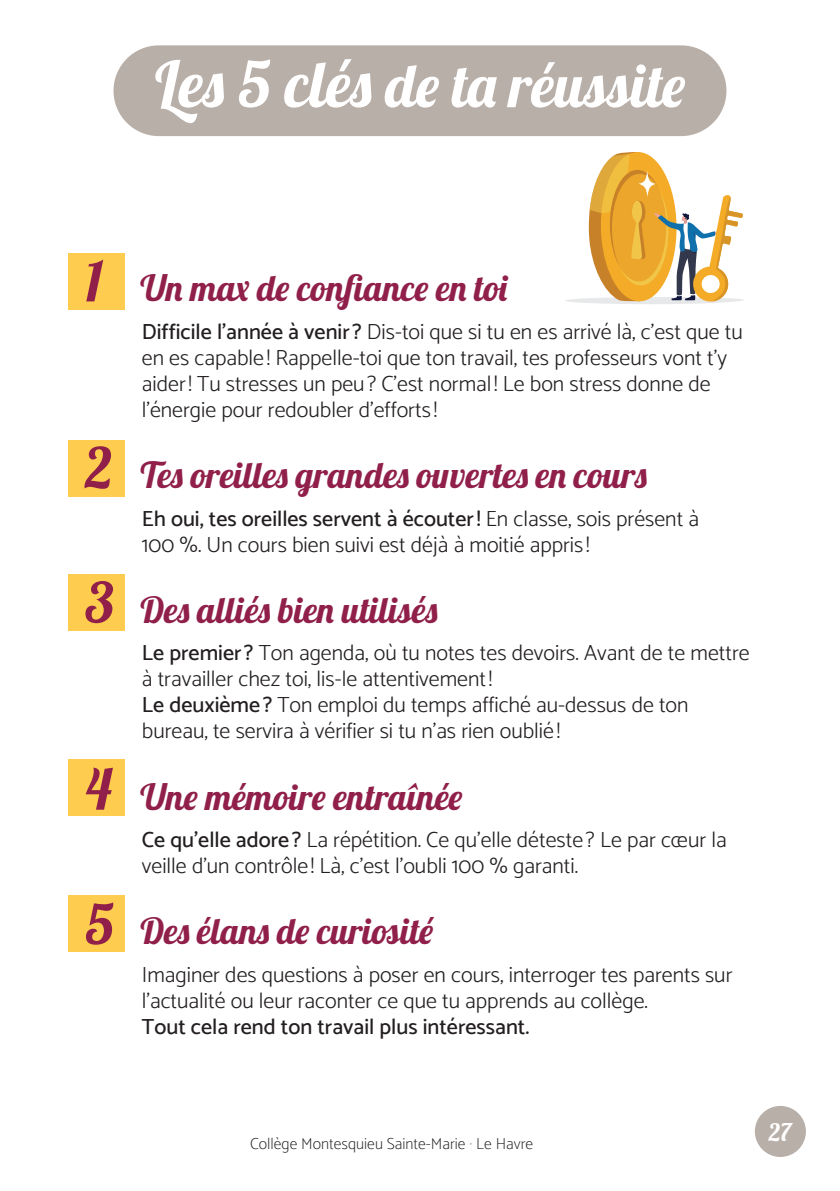
<style>
.page{position:relative;width:840px;height:1191px;background:#fff}
.page>*{position:absolute;margin:0;border:0;box-sizing:border-box;transform-origin:0 0}
.t1{font:60px "Lobster 1.4";letter-spacing:.045em;color:#fff}
.t2{font:36px "Lobster 1.4";letter-spacing:.02em;color:#90204a}
.t3{font:36px "Lobster 1.4";letter-spacing:.06em;color:#90204a}
.t4{font:36px "Lobster 1.4";letter-spacing:.045em;color:#90204a}
.t5{font:24px "Lobster 1.4";color:#fff}
.t6{font:300 22px/26px "Catamaran";color:#231f20}
.t7{font:100 16px "Catamaran";color:#231f20}
.s1{font-size:64px}
.s2{font-size:56px}
.s3{font-weight:500}
.s4{color:#bcbdc0}
</style>
<div class="page">
<div style="left:68px;top:253px;width:57px;height:56px;background:#fecc4e"></div>
<div style="left:68px;top:440px;width:57px;height:57px;background:#fecc4e"></div>
<div style="left:68px;top:574px;width:57px;height:56px;background:#fecc4e"></div>
<div style="left:68px;top:759px;width:57px;height:57px;background:#fecc4e"></div>
<div style="left:68px;top:895px;width:57px;height:57px;background:#fecc4e"></div>
<div style="left:565px;top:297px;width:178px;height:7px;background:#e7e8e9;border-radius:50%"></div>
<svg style="left:588px;top:152px;width:154px;height:150px"></svg>
<svg style="left:638px;top:171px;width:17px;height:26px"></svg>
<div style="left:575px;top:255px;width:16px;height:24px;background:#fff;border-radius:50%"></div>
<div style="left:113px;top:45px;width:613px;height:91px;background:#b9afa9;border-radius:45px"></div>
<div style="left:754px;top:1106px;width:51px;height:51px;background:#b9afa9;border-radius:50%"></div>
<p class="t1" style="left:155px;top:65px;width:531px"><span class="s1">Les 5 clés</span> de ta réussite</p>
<p class="t2" style="left:85px;top:276px;width:423px"><span class="s2">1</span> Un max de confiance en toi</p>
<p class="t6" style="left:142px;top:318px;width:602px"><span class="s3">Difficile l’année à venir ?</span> Dis-toi que si tu en es arrivé là, c’est que tu en es capable ! Rappelle-toi que ton travail, tes professeurs vont t’y aider! Tu stresses un peu? C’est normal ! Le bon stress donne de l’énergie pour redoubler d’efforts !</p>
<p class="t2" style="left:85px;top:463px;width:563px"><span class="s2">2</span> Tes oreilles grandes ouvertes en cours</p>
<p class="t6" style="left:142px;top:505px;width:558px"><span class="s3">Eh oui, tes oreilles servent à écouter!</span> En classe, sois présent à<br>100 %. Un cours bien suivi est déjà à moitié appris !</p>
<p class="t3" style="left:85px;top:598px;width:353px"><span class="s2">3</span> Des alliés bien utilisés</p>
<p class="t6" style="left:142px;top:639px;width:609px"><span class="s3">Le premier ?</span> Ton agenda, où tu notes tes devoirs. Avant de te mettre à travailler chez toi, lis-le attentivement!<br><span class="s3">Le deuxième?</span> Ton emploi du temps affiché au-dessus de ton bureau, te servira à vérifier si tu n’as rien oublié !</p>
<p class="t2" style="left:85px;top:784px;width:378px"><span class="s2">4</span> Une mémoire entraînée</p>
<p class="t6" style="left:142px;top:826px;width:586px"><span class="s3">Ce qu’elle adore?</span> La répétition. Ce qu’elle déteste ? Le par cœur la veille d’un contrôle ! Là, c’est l’oubli 100 % garanti.</p>
<p class="t4" style="left:85px;top:919px;width:349px"><span class="s2">5</span> Des élans de curiosité</p>
<p class="t6" style="left:142px;top:961px;width:591px">Imaginer des questions à poser en cours, interroger tes parents sur l’actualité ou leur raconter ce que tu apprends au collège.<br><span class="s3">Tout cela rend ton travail plus intéressant.</span></p>
<p class="t7" style="left:250px;top:1134px;width:284px">Collège Montesquieu Sainte-Marie <span class="s4">•</span> Le Havre</p>
<p class="t5" style="left:768px;top:1124px;width:24px">27</p>
</div>
